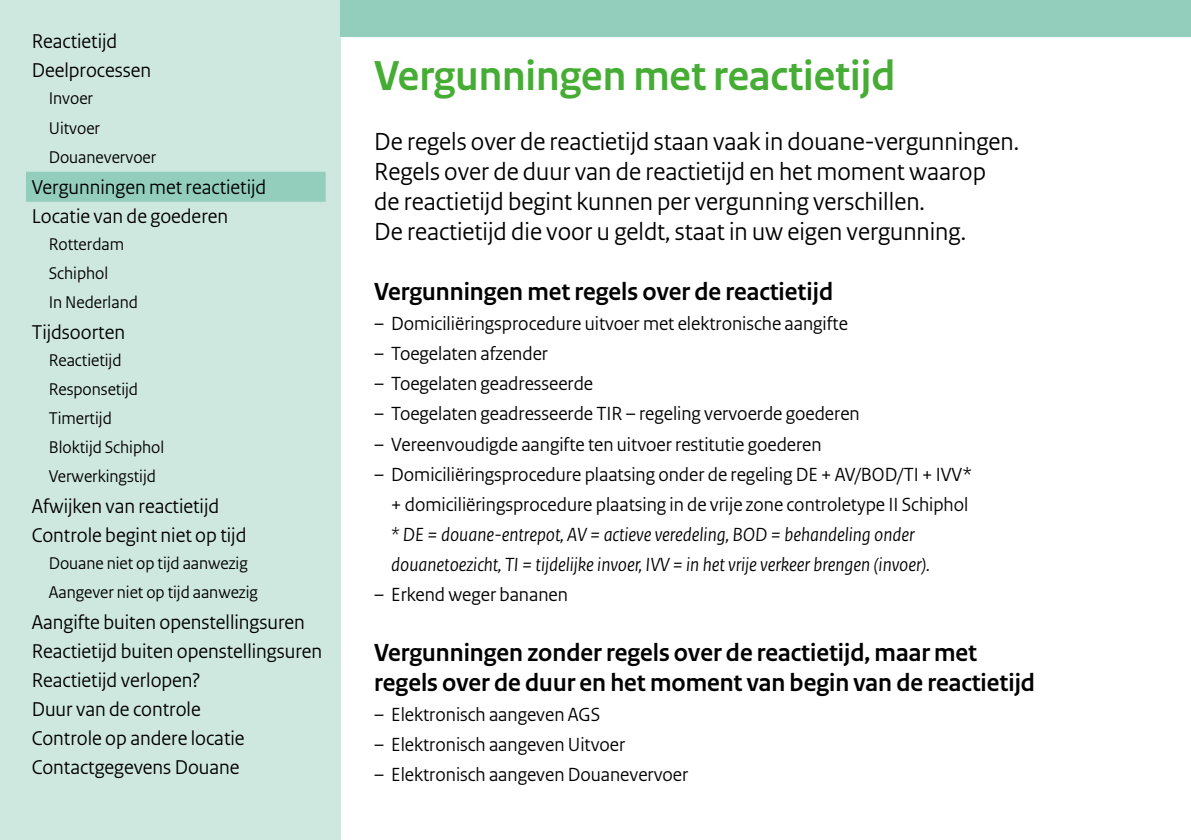
<style>
.page{position:relative;width:1191px;height:840px;background:#fff}
.page>*{position:absolute;margin:0;border:0;box-sizing:border-box;transform-origin:0 0}
.t1{font:700 44px "Rijksoverheid Sans Heading";color:#45ac34}
.t2{font:26px/30px "Rijksoverheid Sans Heading";color:#000}
.t3{font:700 26px/30px "Rijksoverheid Sans Heading";color:#000}
.t4{font:21px/29px "Rijksoverheid Sans Heading";color:#000}
.t5{font:20px/30px "Rijksoverheid Sans Heading";color:#000;text-align:right}
.t6{font:italic 20px/30px "Rijksoverheid Sans Heading";color:#000}
.t7{font:17.8px/29px "Rijksoverheid Sans Heading";color:#000}
</style>
<div class="page">
<div style="left:0;top:0;width:340px;height:839px;background:#cfe8df"></div>
<div style="left:340px;top:0;width:851px;height:36px;background:#93cebd"></div>
<div style="left:25px;top:171px;width:302px;height:32px;background:#93cebd;border:1px solid #cfe8df"></div>
<p class="t4" style="left:32px;top:27px;width:121px">Reactietijd<br>Deelprocessen</p>
<p class="t7" style="left:49px;top:84px;width:109px">Invoer<br>Uitvoer<br>Douanevervoer</p>
<p class="t4" style="left:32px;top:172px;width:236px">Vergunningen met reactietijd<br>Locatie van de goederen</p>
<p class="t7" style="left:49px;top:229px;width:91px">Rotterdam<br>Schiphol<br>In Nederland</p>
<p class="t4" style="left:32px;top:317px;width:95px">Tijdsoorten</p>
<p class="t7" style="left:49px;top:345px;width:117px">Reactietijd<br>Responsetijd<br>Timertijd<br>Bloktijd Schiphol<br>Verwerkingstijd</p>
<p class="t4" style="left:32px;top:491px;width:216px">Afwijken van reactietijd<br>Controle begint niet op tijd</p>
<p class="t7" style="left:49px;top:548px;width:211px">Douane niet op tijd aanwezig<br>Aangever niet op tijd aanwezig</p>
<p class="t4" style="left:32px;top:607px;width:292px">Aangifte buiten openstellingsuren<br>Reactietijd buiten openstellingsuren<br>Reactietijd verlopen?<br>Duur van de controle<br>Controle op andere locatie<br>Contactgegevens Douane</p>
<h1 class="t1" style="left:374px;top:51px;width:522px">Vergunningen met reactietijd</h1>
<p class="t2" style="left:374px;top:127px;width:646px">De regels over de reactietijd staan vaak in douane-vergunningen.<br>Regels over de duur van de reactietijd en het moment waarop<br>de reactietijd begint kunnen per vergunning verschillen.<br>De reactietijd die voor u geldt, staat in uw eigen vergunning.</p>
<h2 class="t3" style="left:374px;top:277px;width:460px">Vergunningen met regels over de reactietijd</h2>
<p class="t5" style="left:374px;top:309px;width:475px">– Domiciliëringsprocedure uitvoer met elektronische aangifte</p>
<p class="t5" style="left:374px;top:339px;width:175px">– Toegelaten afzender</p>
<p class="t5" style="left:374px;top:369px;width:220px">– Toegelaten geadresseerde</p>
<p class="t5" style="left:374px;top:399px;width:487px">– Toegelaten geadresseerde TIR – regeling vervoerde goederen</p>
<p class="t5" style="left:374px;top:429px;width:449px">– Vereenvoudigde aangifte ten uitvoer restitutie goederen</p>
<p class="t5" style="left:374px;top:459px;width:599px">– Domiciliëringsprocedure plaatsing onder de regeling DE + AV/BOD/TI + IVV* + domiciliëringsprocedure plaatsing in de vrije zone controletype II Schiphol</p>
<p class="t6" style="left:391px;top:519px;width:540px">* DE = douane-entrepot, AV = actieve veredeling, BOD = behandeling onder douanetoezicht, TI = tijdelijke invoer, IVV = in het vrije verkeer brengen (invoer).</p>
<p class="t5" style="left:374px;top:579px;width:195px">– Erkend weger bananen</p>
<h2 class="t3" style="left:374px;top:637px;width:662px">Vergunningen zonder regels over de reactietijd, maar met regels over de duur en het moment van begin van de reactietijd</h2>
<p class="t5" style="left:374px;top:699px;width:227px">– Elektronisch aangeven AGS</p>
<p class="t5" style="left:374px;top:729px;width:252px">– Elektronisch aangeven Uitvoer</p>
<p class="t5" style="left:374px;top:759px;width:315px">– Elektronisch aangeven Douanevervoer</p>
</div>
